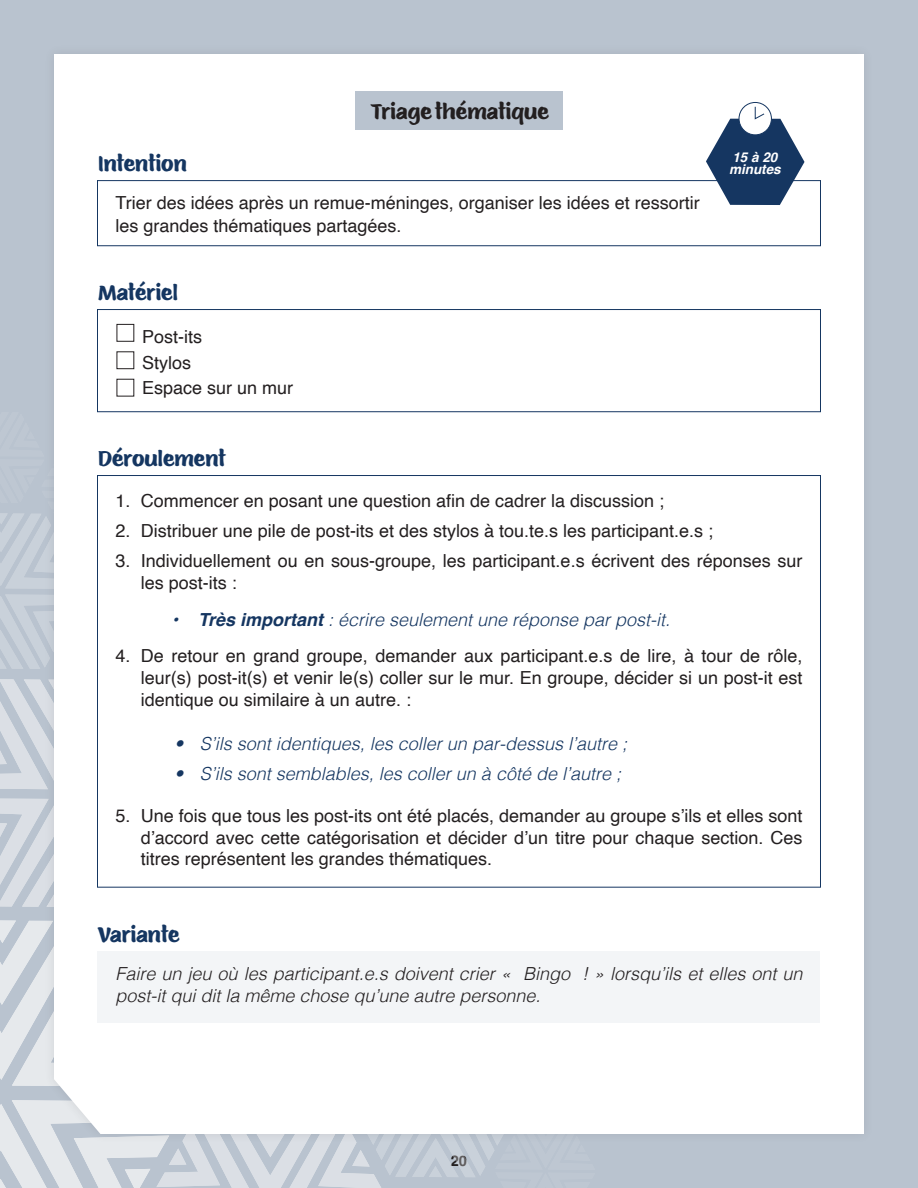
<style>
.page{position:relative;width:918px;height:1188px;background:#fff}
.page>*{position:absolute;margin:0;border:0;box-sizing:border-box;transform-origin:0 0}
.t1{font:21px "Eds Market";color:#153661}
.t2{font:21px "Eds Market";color:#231f20}
.P4{font:18px/21.6px "Helvetica";color:#231f20;text-align:justify}
.t3{font:italic 300 18px "Helvetica";color:#153661}
.Style_de_paragraphe_2{font:italic 300 18px/21.6px "Helvetica";color:#231f20}
.t4{font:700 14.7px "Helvetica";color:#231f20}
.P4-2{font:italic 700 13.5px/12px "Helvetica";color:#fff}
.s1{font-weight:700}
</style>
<div class="page">
<div style="left:0;top:0;width:918px;height:1187px;background:#b9c3cf"></div>
<svg style="left:0;top:798px;width:43px;height:109px"></svg>
<svg style="left:0;top:679px;width:43px;height:110px"></svg>
<svg style="left:0;top:595px;width:43px;height:74px"></svg>
<svg style="left:0;top:920px;width:595px;height:268px"></svg>
<svg style="left:0;top:513px;width:43px;height:76px"></svg>
<div style="left:43px;top:43px;width:832px;height:1102px;background:#231f20;opacity:.1"></div>
<div style="left:54px;top:54px;width:810px;height:1080px;background:#fff"></div>
<div style="left:355px;top:92px;width:208px;height:38px;background:#b9c3cf"></div>
<div style="left:97px;top:180px;width:724px;height:66px;border:1px solid #153661"></div>
<svg style="left:739px;top:102px;width:32px;height:33px"></svg>
<div style="left:739px;top:102px;width:33px;height:33px;border:1px solid #153661;border-radius:50%"></div>
<svg style="left:706px;top:106px;width:99px;height:99px;background:#6d829c"></svg>
<div style="left:98px;top:951px;width:722px;height:71px;background:#f3f5f7"></div>
<div style="left:97px;top:309px;width:724px;height:103px;border:1px solid #153661"></div>
<div style="left:117px;top:324px;width:17px;height:18px;border:1px solid #231f20"></div>
<h1 class="t2" style="left:371px;top:96px;width:179px">Triage thématique</h1>
<h1 class="t1" style="left:98px;top:149px;width:90px">Intention</h1>
<p class="P4-2" style="left:729px;top:153px;width:53px">15 à 20 minutes</p>
<p class="P4" style="left:115px;top:192px;width:586px">Trier des idées après un remue-méninges, organiser les idées et ressortir</p>
<p class="P4" style="left:115px;top:215px;width:288px">les grandes thématiques partagées.</p>
<h1 class="t1" style="left:98px;top:278px;width:81px">Matériel</h1>
<p class="P4" style="left:142px;top:327px;width:62px">Post-its</p>
<p class="P4" style="left:142px;top:352px;width:51px">Stylos</p>
<p class="P4" style="left:142px;top:377px;width:153px">Espace sur un mur</p>
<h1 class="t1" style="left:98px;top:444px;width:129px">Déroulement</h1>
<p class="P4" style="left:115px;top:491px;width:550px">1. Commencer en posant une question afin de cadrer la discussion ;</p>
<p class="P4" style="left:115px;top:521px;width:599px">2. Distribuer une pile de post-its et des stylos à tou.te.s les participant.e.s ;</p>
<p class="P4" style="left:141px;top:551px;width:663px;text-indent:-26px">3. Individuellement ou en sous-groupe, les participant.e.s écrivent des réponses sur les post-its :</p>
<p class="t3" style="left:172px;top:605px;width:499px"><span class="s1">• Très important</span> : écrire seulement une réponse par post-it.</p>
<p class="P4" style="left:141px;top:646px;width:663px;text-indent:-26px">4. De retour en grand groupe, demander aux participant.e.s de lire, à tour de rôle, leur(s) post-it(s) et venir le(s) coller sur le mur. En groupe, décider si un post-it est identique ou similaire à un autre. :</p>
<p class="t3" style="left:174px;top:728px;width:454px">• S’ils sont identiques, les coller un par-dessus l’autre ;</p>
<p class="t3" style="left:174px;top:758px;width:448px">• S’ils sont semblables, les coller un à côté de l’autre ;</p>
<p class="P4" style="left:141px;top:805px;width:663px;text-indent:-26px">5. Une fois que tous les post-its ont été placés, demander au groupe s’ils et elles sont d’accord avec cette catégorisation et décider d’un titre pour chaque section. Ces titres représentent les grandes thématiques.</p>
<h1 class="t1" style="left:98px;top:919px;width:83px">Variante</h1>
<p class="Style_de_paragraphe_2" style="left:115px;top:962px;width:689px">Faire un jeu où les participant.e.s doivent crier « Bingo ! » lorsqu’ils et elles ont un post-it qui dit la même chose qu’une autre personne.</p>
<p class="t4" style="left:451px;top:1152px;width:18px">20</p>
</div>
